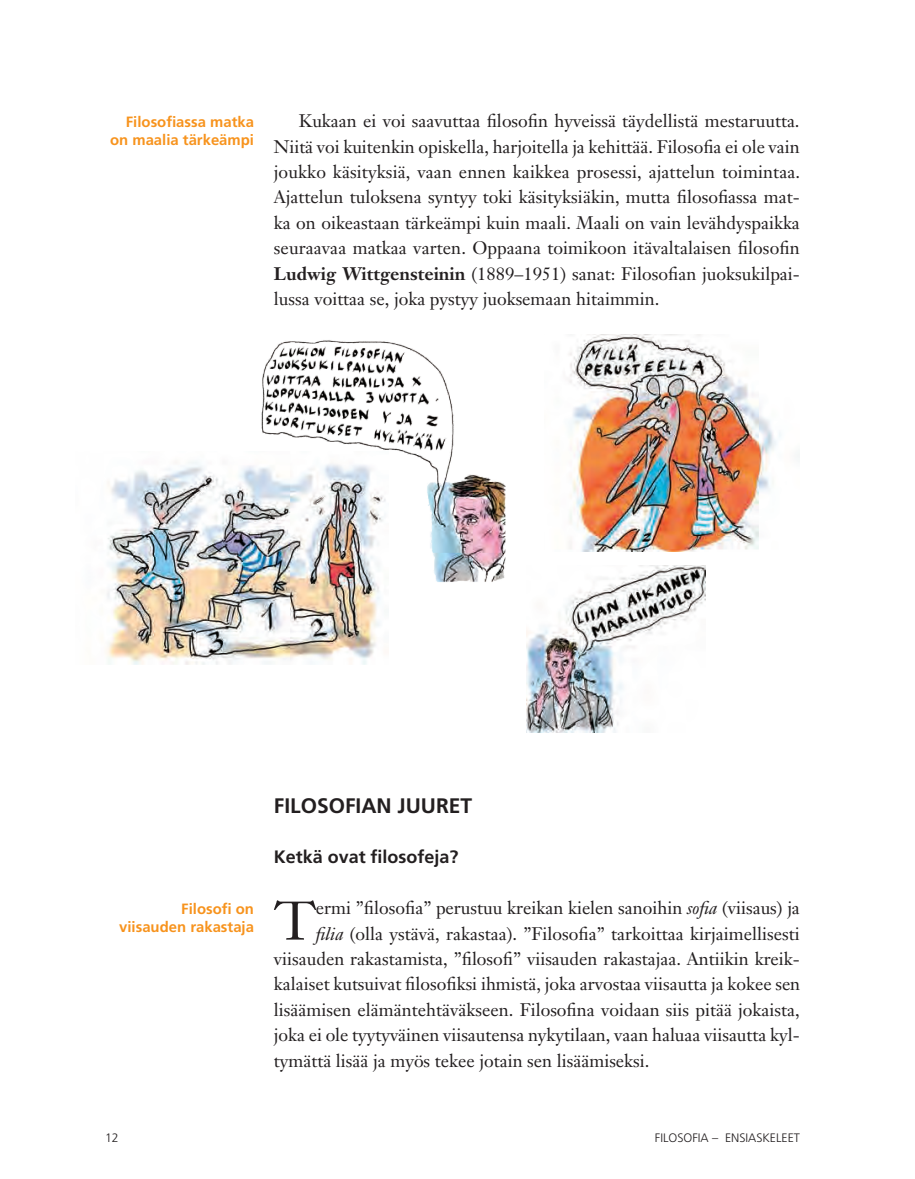
<style>
.page{position:relative;width:915px;height:1179px;background:#fff}
.page>*{position:absolute;margin:0;border:0;box-sizing:border-box;transform-origin:0 0}
.Leipäteksti_anfangi{font:53.55px "Janson Text";color:#231f20}
.Otsikko_1{font:700 21px "Frutiger";color:#231f20}
.Leipäteksti_toka{font:17.85px/25.4px "Janson Text";color:#231f20;text-align:justify}
.Leipäteksti_anfangi-2{font:17.85px "Janson Text";color:#231f20}
.Otsikko_2{font:700 17.85px "Frutiger";color:#231f20}
.Marginaaliotsikko_oi{font:700 14.88px/17.8px "Frutiger";color:#f7931d;text-align:right}
.t1{font:300 12.25px "Frutiger";color:#231f20}
.s1{font-weight:700}
.s2{font-style:italic}
</style>
<div class="page">
<img style="left:106px;top:461px;width:274px;height:204px">
<img style="left:257px;top:340px;width:249px;height:243px">
<img style="left:526px;top:565px;width:179px;height:167px">
<img style="left:569px;top:334px;width:231px;height:218px">
<p class="Marginaaliotsikko_oi" style="left:110px;top:113px;width:145px">Filosofiassa matka on maalia tärkeämpi</p>
<p class="Leipäteksti_toka" style="left:274px;top:108px;width:528px;text-indent:25px">Kukaan ei voi saavuttaa filosofin hyveissä täydellistä mestaruutta.<br>Niitä voi kuitenkin opiskella, harjoitella ja kehittää. Filosofia ei ole vain joukko käsityksiä, vaan ennen kaikkea prosessi, ajattelun toimintaa.<br>Ajattelun tuloksena syntyy toki käsityksiäkin, mutta filosofiassa mat&shy;ka on oikeastaan tärkeämpi kuin maali. Maali on vain levähdyspaikka seuraavaa matkaa varten. Oppaana toimikoon itävaltalaisen filosofin <span class="s1">Ludwig Wittgensteinin</span> (1889–1951) sanat: Filosofian juoksukilpai&shy;lussa voittaa se, joka pystyy juoksemaan hitaimmin.</p>
<p class="Marginaaliotsikko_oi" style="left:119px;top:900px;width:136px">Filosofi on viisauden rakastaja</p>
<p class="Otsikko_1" style="left:274px;top:793px;width:200px">FILOSOFIAN JUURET</p>
<p class="Otsikko_2" style="left:274px;top:846px;width:186px">Ketkä ovat filosofeja?</p>
<p class="Leipäteksti_anfangi" style="left:274px;top:887px;width:43px">T</p>
<p class="Leipäteksti_anfangi-2" style="left:316px;top:896px;width:485px">ermi ”filosofia” perustuu kreikan kielen sanoihin <span class="s2">sofia</span> (viisaus) ja</p>
<p class="Leipäteksti_anfangi-2" style="left:316px;top:922px;width:485px"><span class="s2">filia</span> (olla ystävä, rakastaa). ”Filosofia” tarkoittaa kirjaimellisesti</p>
<p class="Leipäteksti_anfangi-2" style="left:274px;top:947px;width:527px">viisauden rakastamista, ”filosofi” viisauden rakastajaa. Antiikin kreik-</p>
<p class="Leipäteksti_anfangi-2" style="left:274px;top:973px;width:528px">kalaiset kutsuivat filosofiksi ihmistä, joka arvostaa viisautta ja kokee sen</p>
<p class="Leipäteksti_anfangi-2" style="left:274px;top:998px;width:527px">lisäämisen elämäntehtäväkseen. Filosofina voidaan siis pitää jokaista,</p>
<p class="Leipäteksti_anfangi-2" style="left:274px;top:1023px;width:527px">joka ei ole tyytyväinen viisautensa nykytilaan, vaan haluaa viisautta kyl-</p>
<p class="Leipäteksti_anfangi-2" style="left:274px;top:1049px;width:377px">tymättä lisää ja myös tekee jotain sen lisäämiseksi.</p>
<p class="t1" style="left:105px;top:1130px;width:15px">12</p>
<p class="t1" style="left:655px;top:1130px;width:146px">FILOSOFIA – ENSIASKELEET</p>
</div>
